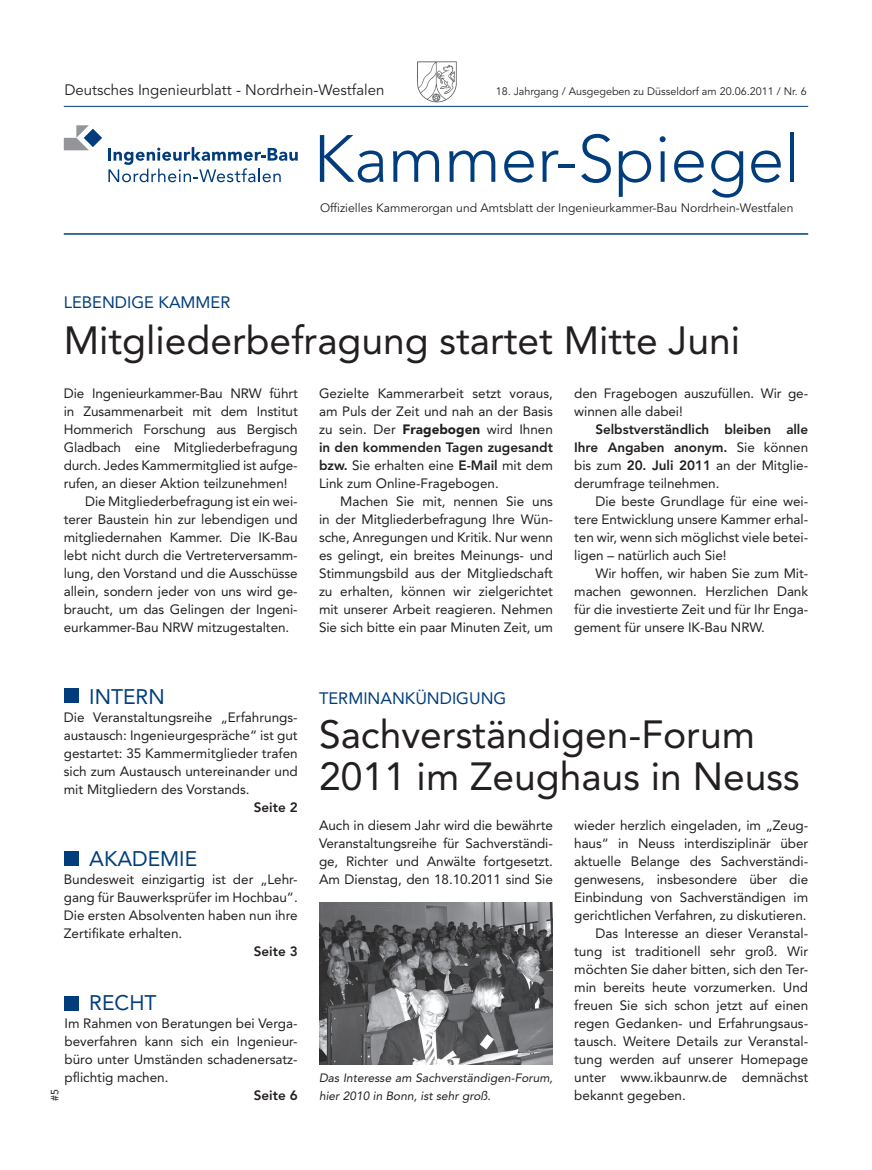
<style>
.page{position:relative;width:872px;height:1170px;background:#fff}
.page>*{position:absolute;margin:0;border:0;box-sizing:border-box;transform-origin:0 0}
.t1{font:300 66px "Avenir LT Std";color:#013d7d}
.t2{font:39px/42px "Avenir LT Std";color:#231f20}
.t3{font:21px "Avenir LT Std";color:#013d7d}
.t4{font:16.5px "Avenir LT Std";color:#013d7d}
.t5{font:15px "Avenir LT Std";color:#231f20}
.t6{font:13.5px/18px "Avenir LT Std";letter-spacing:-.005em;color:#231f20;text-align:justify}
.t7{font:800 13.5px/18px "Avenir LT Std";letter-spacing:-.005em;color:#231f20;text-align:justify}
.t8{font:12.15px "Avenir LT Std";color:#231f20}
.t9{font:italic 12px/18px "Avenir LT Std";color:#231f20}
.t10{font:10.8px "Avenir LT Std";color:#231f20}
.t11{font:10.5px "Avenir LT Std";color:#231f20}
.s1{font-weight:400}
.s2{font-weight:900}
.s3{font-weight:800}
</style>
<div class="page">
<hr style="left:64px;top:233px;width:744px;height:2px;background:#013d7d">
<svg style="left:108px;top:147px;width:190px;height:35px"></svg>
<svg style="left:64px;top:125px;width:38px;height:25px"></svg>
<img style="left:417px;top:61px;width:40px;height:42px">
<hr style="left:64px;top:106px;width:744px;height:1px;background:#013d7d">
<img style="left:319px;top:902px;width:234px;height:162px">
<div style="left:64px;top:688px;width:15px;height:15px;background:#013d7d"></div>
<div style="left:64px;top:850px;width:15px;height:15px;background:#013d7d"></div>
<div style="left:64px;top:995px;width:15px;height:15px;background:#013d7d"></div>
<p class="t5" style="left:64px;top:81px;width:322px">Deutsches Ingenieurblatt - Nordrhein-Westfalen</p>
<h1 class="t1" style="left:313px;top:120px;width:488px">Kammer-Spiegel</h1>
<p class="t8" style="left:320px;top:201px;width:475px">Offizielles Kammerorgan und Amtsblatt der Ingenieurkammer-Bau Nordrhein-Westfalen</p>
<p class="t10" style="left:496px;top:85px;width:312px">18. Jahrgang / Ausgegeben zu Düsseldorf am 20.06.2011 / Nr. 6</p>
<p class="t4" style="left:64px;top:292px;width:20px">Lebendige</p>
<p class="t4" style="left:159px;top:292px;width:24px">Kammer</p>
<h2 class="t2" style="left:64px;top:319px;width:678px">Mitgliederbefragung startet Mitte Juni</h2>
<p class="t6" style="left:574px;top:384px;width:235px">den Fragebogen auszufüllen. Wir ge&shy;winnen alle dabei!</p>
<p class="t7" style="left:574px;top:420px;width:235px;text-indent:21px">Selbstverständlich bleiben alle Ihre Angaben anonym. <span class="s1">Sie können bis zum</span> 20. Juli 2011 <span class="s1">an der Mitglie&shy;derumfrage teilnehmen.</span></p>
<p class="t6" style="left:574px;top:492px;width:235px;text-indent:21px">Die beste Grundlage für eine wei&shy;tere Entwicklung unsere Kammer erhal&shy;ten wir, wenn sich möglichst viele betei&shy;ligen – natürlich auch Sie!</p>
<p class="t6" style="left:574px;top:564px;width:235px;text-indent:21px">Wir hoffen, wir haben Sie zum Mit&shy;machen gewonnen. Herzlichen Dank für die investierte Zeit und für Ihr Enga&shy;gement für unsere IK-Bau NRW.</p>
<p class="t6" style="left:64px;top:384px;width:235px">Die Ingenieurkammer-Bau NRW führt</p>
<p class="t6" style="left:64px;top:402px;width:235px">in Zusammenarbeit mit dem Institut</p>
<p class="t6" style="left:64px;top:420px;width:235px">Hommerich Forschung aus Bergisch</p>
<p class="t6" style="left:64px;top:438px;width:235px">Gladbach eine Mitgliederbefragung</p>
<p class="t6" style="left:64px;top:456px;width:235px">durch. Jedes Kammermitglied ist aufge-</p>
<p class="t6" style="left:64px;top:474px;width:225px">rufen, an dieser Aktion teilzunehmen!</p>
<p class="t6" style="left:85px;top:492px;width:214px">Die Mitgliederbefragung ist ein wei-</p>
<p class="t6" style="left:64px;top:510px;width:235px">terer Baustein hin zur lebendigen und</p>
<p class="t6" style="left:64px;top:528px;width:235px">mitgliedernahen Kammer. Die IK-Bau</p>
<p class="t6" style="left:64px;top:546px;width:235px">lebt nicht durch die Vertreterversamm-</p>
<p class="t6" style="left:64px;top:564px;width:235px">lung, den Vorstand und die Ausschüsse</p>
<p class="t6" style="left:64px;top:582px;width:235px">allein, sondern jeder von uns wird ge-</p>
<p class="t6" style="left:64px;top:600px;width:235px">braucht, um das Gelingen der Ingeni-</p>
<p class="t6" style="left:64px;top:618px;width:227px">eurkammer-Bau NRW mitzugestalten.</p>
<p class="t6" style="left:319px;top:384px;width:235px">Gezielte Kammerarbeit setzt voraus, am Puls der Zeit und nah an der Basis zu sein. Der <span class="s2">Fragebogen</span> wird Ihnen <span class="s3">in den kommenden Tagen zugesandt bzw.</span> Sie erhalten eine <span class="s3">E-Mail</span> mit dem Link zum Online-Fragebogen.</p>
<p class="t6" style="left:319px;top:492px;width:235px;text-indent:21px">Machen Sie mit, nennen Sie uns in der Mitgliederbefragung Ihre Wün&shy;sche, Anregungen und Kritik. Nur wenn es gelingt, ein breites Meinungs- und Stimmungsbild aus der Mitgliedschaft zu erhalten, können wir zielgerichtet mit unserer Arbeit reagieren. Nehmen Sie sich bitte ein paar Minuten Zeit, um</p>
<h3 class="t3" style="left:89px;top:684px;width:20px">Intern</h3>
<p class="t6" style="left:64px;top:708px;width:235px">Die Veranstaltungsreihe „Erfahrungs&shy;austausch: Ingenieurgespräche“ ist gut gestartet: 35 Kammermitglieder trafen sich zum Austausch untereinander und mit Mitgliedern des Vorstands.</p>
<h3 class="t3" style="left:89px;top:846px;width:29px">Akademie</h3>
<p class="t7" style="left:254px;top:798px;width:45px">Seite 2</p>
<p class="t6" style="left:64px;top:870px;width:235px">Bundesweit einzigartig ist der „Lehr&shy;gang für Bauwerksprüfer im Hochbau“.<br>Die ersten Absolventen haben nun ihre Zertifikate erhalten.</p>
<p class="t7" style="left:254px;top:942px;width:45px">Seite 3</p>
<h3 class="t3" style="left:89px;top:990px;width:54px">Recht</h3>
<p class="t6" style="left:64px;top:1014px;width:235px">Im Rahmen von Beratungen bei Verga&shy;beverfahren kann sich ein Ingenieur&shy;büro unter U mständen schadenersatz&shy;pflichtig machen.</p>
<p class="t7" style="left:254px;top:1086px;width:45px">Seite 6</p>
<p class="t11" style="left:49px;top:1100px;width:13px;rotate:-90deg">#5</p>
<p class="t4" style="left:319px;top:688px;width:22px">Terminank</p>
<p class="t4" style="left:415px;top:688px;width:23px">ündig</p>
<p class="t4" style="left:469px;top:688px;width:25px">ung</p>
<h2 class="t2" style="left:319px;top:713px;width:482px">Sachverständigen-Forum<br>2011 im Zeughaus in Neuss</h2>
<p class="t6" style="left:574px;top:816px;width:235px">wieder herzlich eingeladen, im „Zeug-</p>
<p class="t6" style="left:574px;top:834px;width:235px">haus“ in Neuss interdisziplinär über</p>
<p class="t6" style="left:574px;top:852px;width:235px">aktuelle Belange des Sachverständi-</p>
<p class="t6" style="left:574px;top:870px;width:235px">genwesens, insbesondere über die</p>
<p class="t6" style="left:574px;top:888px;width:235px">Einbindung von Sachverständigen im</p>
<p class="t6" style="left:574px;top:906px;width:234px">gerichtlichen Verfahren, zu diskutieren.</p>
<p class="t6" style="left:595px;top:924px;width:214px">Das Interesse an dieser Veranstal-</p>
<p class="t6" style="left:574px;top:942px;width:235px">tung ist traditionell sehr groß. Wir</p>
<p class="t6" style="left:574px;top:960px;width:235px">möchten Sie daher bitten, sich den Ter-</p>
<p class="t6" style="left:574px;top:978px;width:235px">min bereits heute vorzumerken. U nd</p>
<p class="t6" style="left:574px;top:996px;width:235px">freuen Sie sich schon jetzt auf einen</p>
<p class="t6" style="left:574px;top:1014px;width:235px">regen Gedanken- und Erfahrungsaus-</p>
<p class="t6" style="left:574px;top:1032px;width:235px">tausch. Weitere Details zur Veranstal-</p>
<p class="t6" style="left:574px;top:1050px;width:235px">tung werden auf unserer Homepage</p>
<p class="t6" style="left:574px;top:1068px;width:235px">unter www.ikbaunrw.de demnächst</p>
<p class="t6" style="left:574px;top:1086px;width:113px">bekannt gegeben.</p>
<p class="t6" style="left:319px;top:816px;width:235px">Auch in diesem Jahr wird die bewährte Veranstaltungsreihe für Sachverständi&shy;ge, Richter und Anwälte fortgesetzt.<br>Am Dienstag, den 18.10.2011 sind Sie</p>
<p class="t9" style="left:319px;top:1069px;width:235px">Das Interesse am Sachverständigen-Forum, hier 2010 in Bonn, ist sehr groß.</p>
</div>
